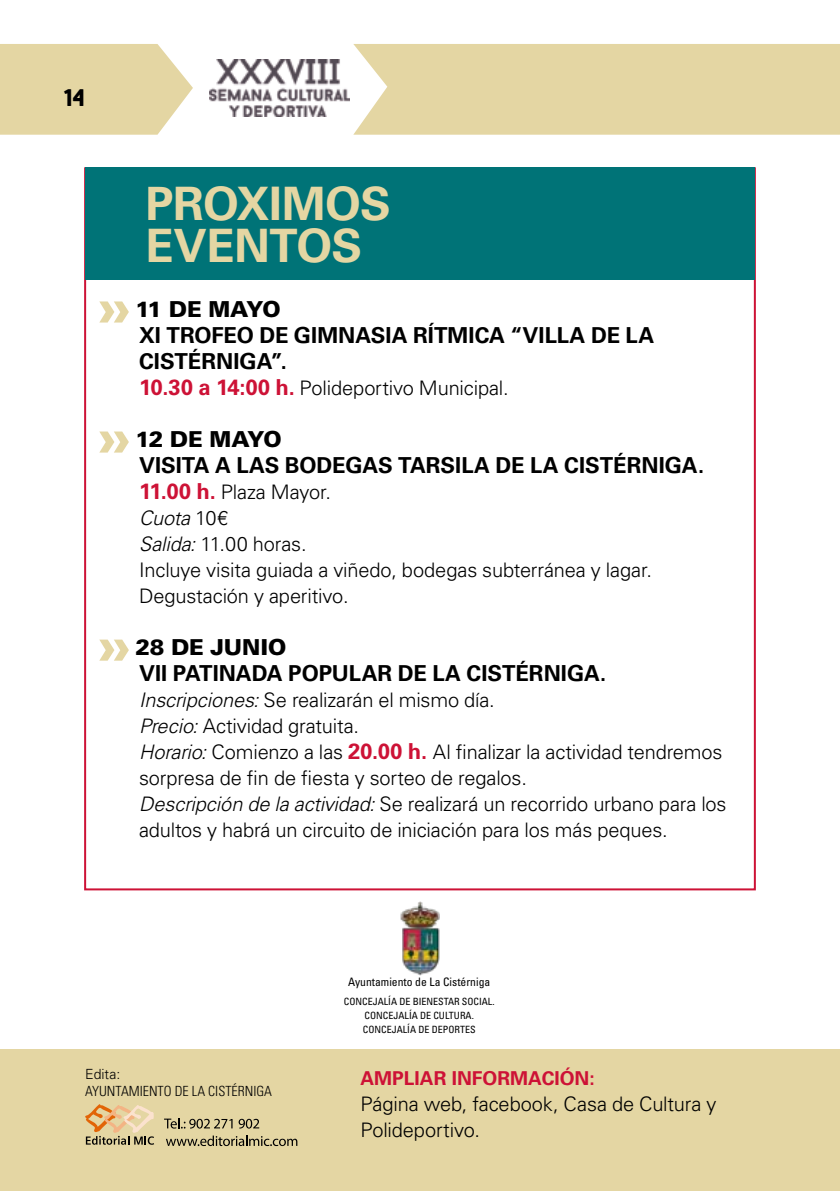
<style>
.page{position:relative;width:840px;height:1191px;background:#fff}
.page>*{position:absolute;margin:0;border:0;box-sizing:border-box;transform-origin:0 0}
.t1{font:700 46px/42px "Univers LT";letter-spacing:-.01em;color:#e4d6a3}
.t2{font:900 24px "Baron Neue";color:#000}
.t3{font:700 22px/26px "Univers LT";color:#000}
.t4{font:900 22px "Univers LT";letter-spacing:-.005em;color:#000}
.t5{font:300 20px/26px "Univers LT";letter-spacing:-.005em;color:#000}
.t6{font:700 19.2px "Univers LT";color:#cd1236}
.t7{font:300 condensed 14px "Univers LT";color:#000}
.t8{font:300 14px "Univers LT";color:#000}
.t9{font:condensed 11.6px "Univers LT";color:#000}
.t10{font:condensed 10px/14.2px "Univers LT";color:#000;text-align:center}
.s1{font-weight:700;font-size:22px;color:#cd1236}
.s2{font-style:italic}
</style>
<div class="page">
<svg style="left:0;top:44px;width:193px;height:91px;background:#e6d9ab"></svg>
<div style="left:353px;top:44px;width:486px;height:91px;background:#e4d6a3"></div>
<img style="left:210px;top:59px;width:139px;height:57px">
<div style="left:85px;top:167px;width:669px;height:112px;background:#007377"></div>
<svg style="left:99px;top:301px;width:30px;height:21px"></svg>
<svg style="left:99px;top:431px;width:30px;height:21px"></svg>
<svg style="left:99px;top:639px;width:30px;height:21px"></svg>
<div style="left:0;top:1049px;width:839px;height:142px;background:#e4d6a3"></div>
<img style="left:400px;top:901px;width:40px;height:75px">
<svg style="left:164px;top:1118px;width:68px;height:10px"></svg>
<svg style="left:238px;top:1118px;width:21px;height:10px"></svg>
<svg style="left:166px;top:1135px;width:131px;height:11px"></svg>
<svg style="left:85px;top:1104px;width:69px;height:40px"></svg>
<p class="t2" style="left:65px;top:82px;width:22px">14</p>
<h1 class="t1" style="left:145px;top:183px;width:247px">PROXIMOS<br>EVENTOS</h1>
<p class="t4" style="left:135px;top:295px;width:147px">11 DE MAYO</p>
<p class="t3" style="left:139px;top:322px;width:516px">XI TROFEO DE GIMNASIA RÍTMICA “VILLA DE LA<br>CISTÉRNIGA”.</p>
<p class="t5" style="left:139px;top:375px;width:371px"><span class="s1">10.30 a 14:00 h.</span> Polideportivo Municipal.</p>
<p class="t4" style="left:135px;top:425px;width:148px">12 DE MAYO</p>
<p class="t3" style="left:139px;top:452px;width:566px">VISITA A LAS BODEGAS TARSILA DE LA CISTÉRNIGA.</p>
<p class="t5" style="left:139px;top:479px;width:514px"><span class="s1">11.00 h.</span> Plaza Mayor.<br><span class="s2">Cuota</span> 10€<br><span class="s2">Salida:</span> 11.00 horas.<br>Incluye visita guiada a viñedo, bodegas subterránea y lagar.<br>Degustación y aperitivo.</p>
<p class="t4" style="left:135px;top:633px;width:152px">28 DE JUNIO</p>
<p class="t3" style="left:139px;top:660px;width:468px">VII PATINADA POPULAR DE LA CISTÉRNIGA.</p>
<p class="t5" style="left:139px;top:687px;width:588px"><span class="s2">Inscripciones:</span> Se realizarán el mismo día.<br><span class="s2">Precio:</span> Actividad gratuita.<br><span class="s2">Horario:</span> Comienzo a las <span class="s1">20.00 h.</span> Al finalizar la actividad tendremos sorpresa de fin de fiesta y sorteo de regalos.<br><span class="s2">Descripción de la actividad:</span> Se realizará un recorrido urbano para los adultos y habrá un circuito de iniciación para los más peques.</p>
<p class="t9" style="left:348px;top:974px;width:144px">Ayuntamiento de La Cistérniga</p>
<p class="t10" style="left:343px;top:994px;width:152px">CONCEJALÍA DE BIENESTAR SOCIAL.<br>CONCEJALÍA DE CULTURA.<br>CONCEJALÍA DE DEPORTES</p>
<p class="t8" style="left:85px;top:1065px;width:37px">Edita:</p>
<p class="t7" style="left:85px;top:1082px;width:188px">AYUNTAMIENTO DE LA CISTÉRNIGA</p>
<p class="t6" style="left:360px;top:1066px;width:236px">AMPLIAR INFORMACIÓN:</p>
<p class="t5" style="left:360px;top:1090px;width:357px">Página web, facebook, Casa de Cultura y<br>Polideportivo.</p>
</div>
